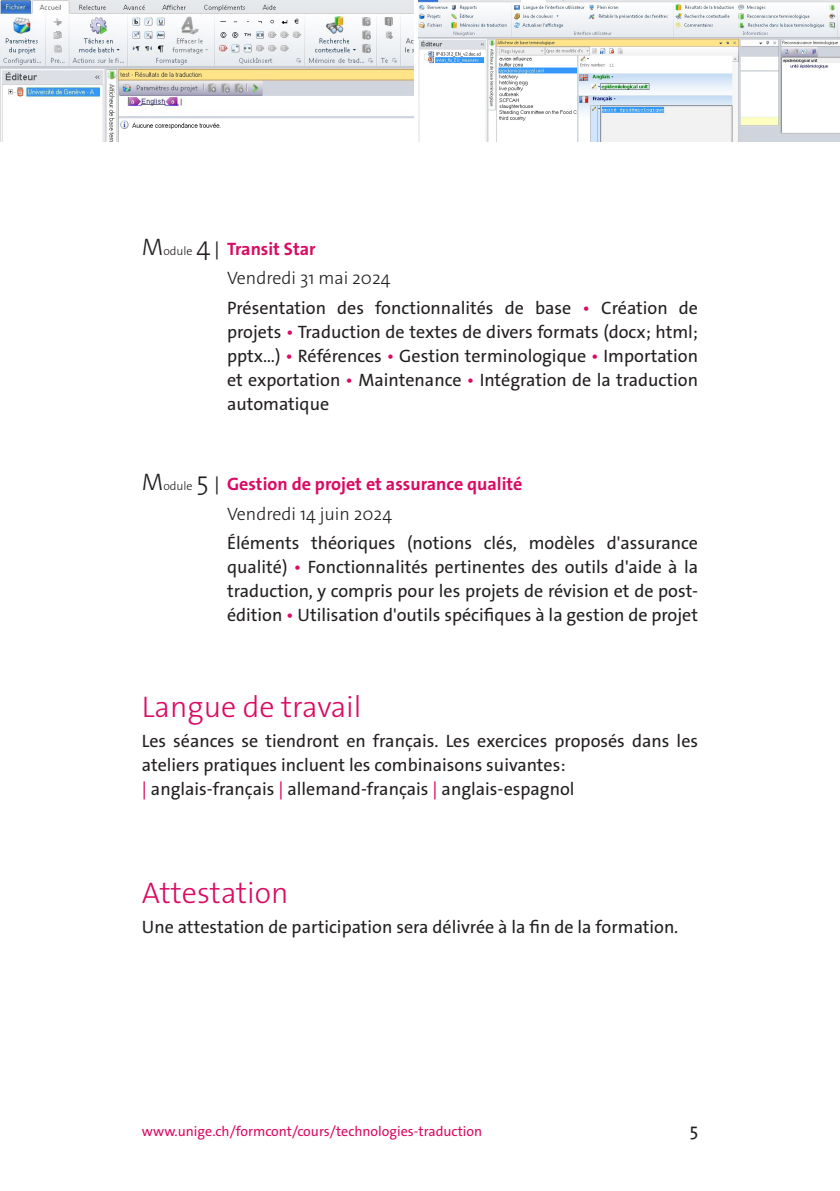
<style>
.page{position:relative;width:840px;height:1191px;background:#fff}
.page>*{position:absolute;margin:0;border:0;box-sizing:border-box;transform-origin:0 0}
.texte{font:300 30px "The Sans Os F";color:#db0a62}
.texte-2{font:18px/24px "The Sans Os F";color:#231f20;text-align:justify}
.texte-3{font:700 18px "The Sans Os F";color:#db0a62}
.texte-4{font:300 18px "The Sans Os F";color:#231f20}
.t1{font:14px "The Sans Os F";color:#db0a62}
.s1{font-weight:300;font-size:24px;color:#231f20}
.s2{font-weight:300;font-size:12px;color:#231f20}
.s3{font-weight:300;font-size:26px;color:#231f20}
.s4{font-weight:400;color:#231f20}
.s5{color:#db0a62}
</style>
<div class="page">
<img style="left:0;top:0;width:413px;height:142px">
<img style="left:418px;top:0;width:421px;height:142px">
<p class="texte-3" style="left:142px;top:237px;width:175px"><span class="s1">M</span><span class="s2">odule</span> <span class="s3">4</span> <span class="s4">|</span> Transit Star</p>
<p class="texte-4" style="left:227px;top:267px;width:165px">Vendredi 31 mai 2024</p>
<p class="texte-2" style="left:227px;top:296px;width:472px">Présentation des fonctionnalités de base <span class="s5">•</span> Création de projets <span class="s5">•</span> Traduction de textes de divers formats (docx; html; pptx…) <span class="s5">•</span> Références <span class="s5">•</span> Gestion terminologique <span class="s5">•</span> Importation et exportation <span class="s5">•</span> Maintenance <span class="s5">•</span> Intégration de la traduction automatique</p>
<p class="texte-3" style="left:142px;top:472px;width:382px"><span class="s1">M</span><span class="s2">odule</span> <span class="s3">5</span> <span class="s4">|</span> Gestion de projet et assurance qualité</p>
<p class="texte-4" style="left:227px;top:502px;width:166px">Vendredi 14 juin 2024</p>
<p class="texte-2" style="left:227px;top:531px;width:472px">Éléments théoriques (notions clés, modèles d'assurance qualité) <span class="s5">•</span> Fonctionnalités pertinentes des outils d'aide à la traduction, y compris pour les projets de révision et de post&shy;édition <span class="s5">•</span> Utilisation d'outils spécifiques à la gestion de projet</p>
<p class="texte" style="left:142px;top:688px;width:221px">Langue de travail</p>
<p class="texte-2" style="left:142px;top:729px;width:557px">Les séances se tiendront en français. Les exercices proposés dans les ateliers pratiques incluent les combinaisons suivantes:</p>
<p class="texte-2" style="left:142px;top:777px;width:434px"><span class="s5">|</span> anglais-français <span class="s5">|</span> allemand-français <span class="s5">|</span> anglais-espagnol</p>
<p class="texte" style="left:142px;top:873px;width:148px">Attestation</p>
<p class="texte-2" style="left:142px;top:915px;width:537px">Une attestation de participation sera délivrée à la fin de la formation.</p>
<p class="t1" style="left:142px;top:1122px;width:342px">www.unige.ch/formcont/cours/technologies-traduction</p>
<p class="texte-2" style="left:689px;top:1118px;width:10px">5</p>
</div>
